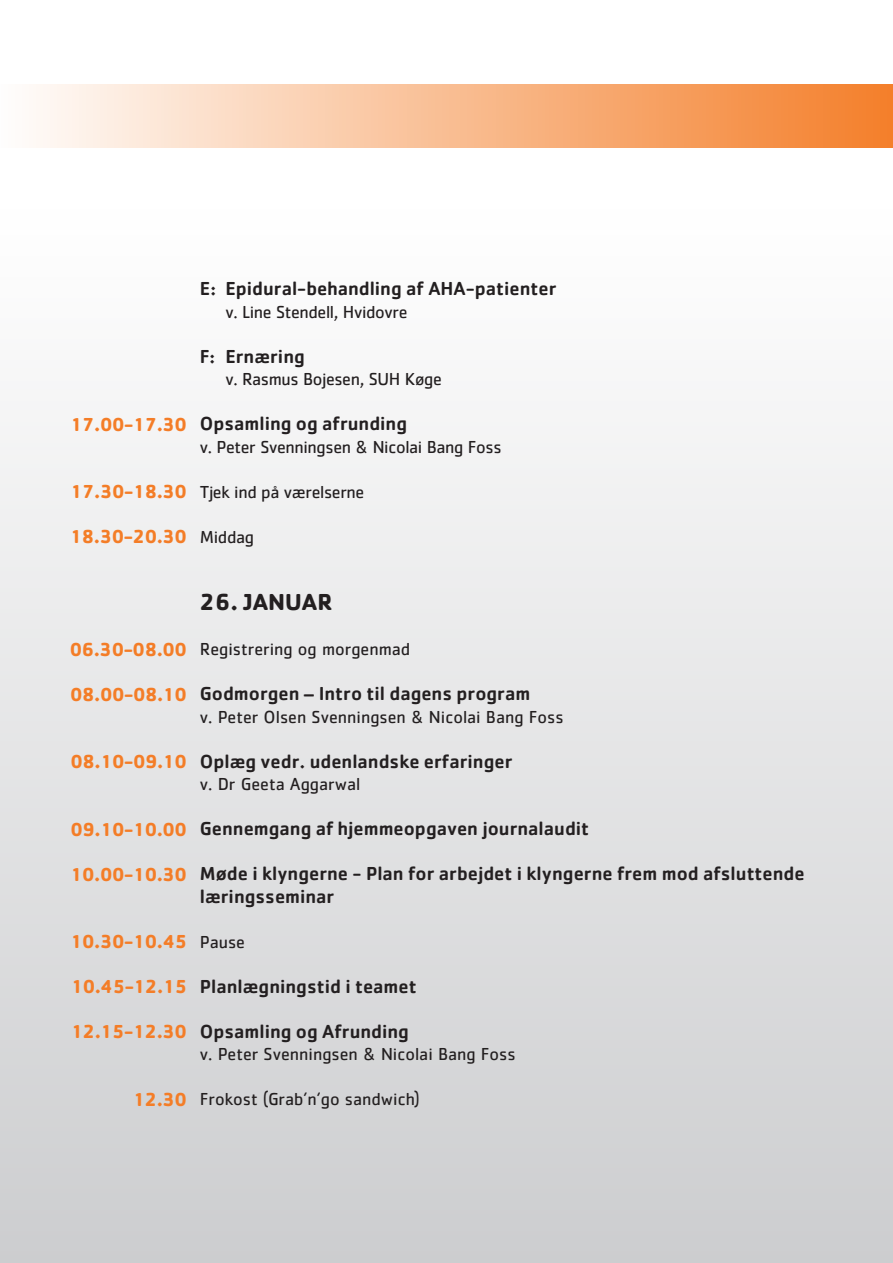
<style>
.page{position:relative;width:893px;height:1263px;background:#fff}
.page>*{position:absolute;margin:0;border:0;box-sizing:border-box;transform-origin:0 0}
.t1{font:700 24px "Cachet Std";color:#231f20}
.t2{font:500 19.5px/22.5px "Cachet Std";color:#231f20}
.t3{font:700 19.5px "Cachet Std";letter-spacing:-.02em;color:#f47d27}
.t4{font:18px "Cachet Std";color:#231f20}
.t5{font:18px "Cachet Std";letter-spacing:-.02em;color:#231f20}
</style>
<div class="page">
<div style="left:0;top:209px;width:893px;height:1054px;background:linear-gradient(to bottom,#fff,#cccdcf)"></div>
<div style="left:0;top:84px;width:893px;height:64px;background:linear-gradient(to right,#fefefd,#f47f2a)"></div>
<p class="t3" style="left:71px;top:412px;width:118px">17.00-17.30</p>
<p class="t3" style="left:71px;top:479px;width:118px">17.30-18.30</p>
<p class="t3" style="left:70px;top:524px;width:118px">18.30-20.30</p>
<p class="t2" style="left:200px;top:277px;width:358px">E: Epidural-behandling af AHA-patienter</p>
<p class="t5" style="left:225px;top:301px;width:184px">v. Line Stendell, Hvidovre</p>
<p class="t2" style="left:200px;top:344px;width:107px">F: Ernæring</p>
<p class="t5" style="left:225px;top:369px;width:218px">v. Rasmus Bojesen, SUH Køge</p>
<p class="t2" style="left:200px;top:412px;width:209px">Opsamling og afrunding</p>
<p class="t5" style="left:200px;top:436px;width:303px">v. Peter Svenningsen &amp; Nicolai Bang Foss</p>
<p class="t5" style="left:200px;top:481px;width:166px">Tjek ind på værelserne</p>
<p class="t4" style="left:200px;top:526px;width:56px">Middag</p>
<p class="t3" style="left:70px;top:637px;width:119px">06.30-08.00</p>
<p class="t3" style="left:70px;top:682px;width:119px">08.00-08.10</p>
<p class="t3" style="left:70px;top:749px;width:118px">08.10-09.10</p>
<p class="t3" style="left:70px;top:817px;width:118px">09.10-10.00</p>
<p class="t3" style="left:70px;top:862px;width:118px">10.00-10.30</p>
<p class="t3" style="left:71px;top:929px;width:118px">10.30-10.45</p>
<p class="t3" style="left:71px;top:974px;width:118px">10.45-12.15</p>
<p class="t3" style="left:71px;top:1019px;width:117px">12.15-12.30</p>
<p class="t3" style="left:133px;top:1087px;width:55px">12.30</p>
<p class="t1" style="left:200px;top:587px;width:134px">26. JANUAR</p>
<p class="t4" style="left:200px;top:639px;width:212px">Registrering og morgenmad</p>
<p class="t2" style="left:200px;top:682px;width:332px">Godmorgen – Intro til dagens program</p>
<p class="t4" style="left:200px;top:706px;width:365px">v. Peter Olsen Svenningsen &amp; Nicolai Bang Foss</p>
<p class="t2" style="left:200px;top:749px;width:314px">Oplæg vedr. udenlandske erfaringer</p>
<p class="t4" style="left:200px;top:774px;width:162px">v. Dr Geeta Aggarwal</p>
<p class="t2" style="left:200px;top:817px;width:391px">Gennemgang af hjemmeopgaven journalaudit</p>
<p class="t2" style="left:200px;top:862px;width:606px">Møde i klyngerne - Plan for arbejdet i klyngerne frem mod afsluttende læringsseminar</p>
<p class="t4" style="left:200px;top:931px;width:47px">Pause</p>
<p class="t2" style="left:200px;top:974px;width:218px">Planlægningstid i teamet</p>
<p class="t2" style="left:200px;top:1019px;width:211px">Opsamling og Afrunding</p>
<p class="t4" style="left:200px;top:1044px;width:317px">v. Peter Svenningsen &amp; Nicolai Bang Foss</p>
<p class="t4" style="left:200px;top:1089px;width:222px">Frokost (Grab’n’go sandwich)</p>
</div>
